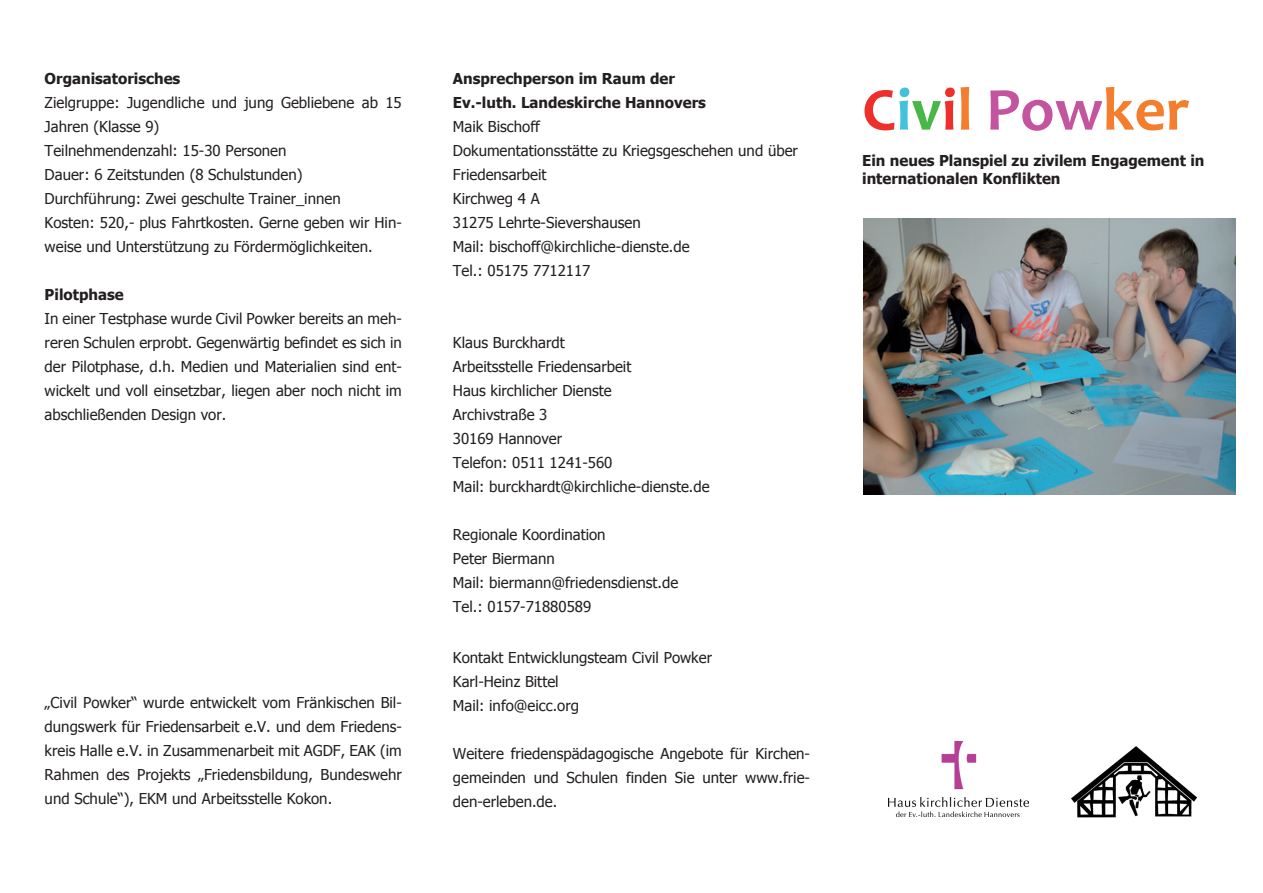
<style>
.page{position:relative;width:1263px;height:893px;background:#fff}
.page>*{position:absolute;margin:0;border:0;box-sizing:border-box;transform-origin:0 0}
.t1{font:700 61.5px "Candara";color:#f47e2d}
.t2{font:15px/24px "Tahoma";color:#231f20}
.t3{font:700 15px/24px "Tahoma";color:#231f20}
.s1{color:#ee2f2a}
.s2{color:#43c3da}
.s3{color:#49b748}
.s4{color:#c4549e}
</style>
<div class="page">
<img style="left:863px;top:218px;width:372px;height:276px">
<img style="left:888px;top:741px;width:140px;height:75px">
<img style="left:1071px;top:746px;width:125px;height:71px">
<p class="t3" style="left:45px;top:66px;width:137px">Organisatorisches</p>
<p class="t2" style="left:45px;top:90px;width:359px">Zielgruppe: Jugendliche und jung Gebliebene ab 15<br>Jahren (Klasse 9)<br>Teilnehmendenzahl: 15-30 Personen<br>Dauer: 6 Zeitstunden (8 Schulstunden)<br>Durchführung: Zwei geschulte Trainer_innen<br>Kosten: 520,- plus Fahrtkosten. Gerne geben wir Hin&shy;weise und Unterstützung zu Fördermöglichkeiten.</p>
<p class="t3" style="left:45px;top:282px;width:81px">Pilotphase</p>
<p class="t2" style="left:45px;top:306px;width:359px;text-align:justify">In einer Testphase wurde Civil Powker bereits an meh&shy;reren Schulen erprobt. Gegenwärtig befindet es sich in der Pilotphase, d.h. Medien und Materialien sind ent&shy;wickelt und voll einsetzbar, liegen aber noch nicht im abschließenden Design vor.</p>
<p class="t2" style="left:45px;top:690px;width:359px;text-align:justify">„Civil Powker“ wurde entwickelt vom Fränkischen Bil&shy;dungswerk für Friedensarbeit e.V. und dem Friedens&shy;kreis Halle e.V. in Zusammenarbeit mit AGDF, EAK (im Rahmen des Projekts „Friedensbildung, Bundeswehr und Schule“), EKM und Arbeitsstelle Kokon.</p>
<p class="t3" style="left:453px;top:66px;width:254px">Ansprechperson im Raum der<br>Ev.-luth. Landeskirche Hannovers</p>
<p class="t2" style="left:453px;top:114px;width:347px">Maik Bischoff<br>Dokumentationsstätte zu Kriegsgeschehen und über<br>Friedensarbeit<br>Kirchweg 4 A<br>31275 Lehrte-Sievershausen<br>Mail: bischoff@kirchliche-dienste.de<br>Tel.: 05175 7712117</p>
<p class="t2" style="left:453px;top:330px;width:258px">Klaus Burckhardt<br>Arbeitsstelle Friedensarbeit<br>Haus kirchlicher Dienste<br>Archivstraße 3<br>30169 Hannover<br>Telefon: 0511 1241-560<br>Mail: burckhardt@kirchliche-dienste.de</p>
<p class="t2" style="left:453px;top:522px;width:227px">Regionale Koordination<br>Peter Biermann<br>Mail: biermann@friedensdienst.de<br>Tel.: 0157-71880589</p>
<p class="t2" style="left:453px;top:645px;width:261px">Kontakt Entwicklungsteam Civil Powker<br>Karl-Heinz Bittel<br>Mail: info@eicc.org</p>
<p class="t2" style="left:453px;top:741px;width:359px;text-align:justify">Weitere friedenspädagogische Angebote für Kirchen&shy;gemeinden und Schulen finden Sie unter www.frie&shy;den-erleben.de.</p>
<h1 class="t1" style="left:862px;top:71px;width:329px"><span class="s1">C</span><span class="s2">i</span><span class="s3">v</span><span class="s1">i</span>l <span class="s4">Pow</span>ker</h1>
<p class="t3" style="left:862px;top:150px;width:344px;line-height:18px">Ein neues Planspiel zu zivilem Engagement in internationalen Konflikten</p>
</div>
